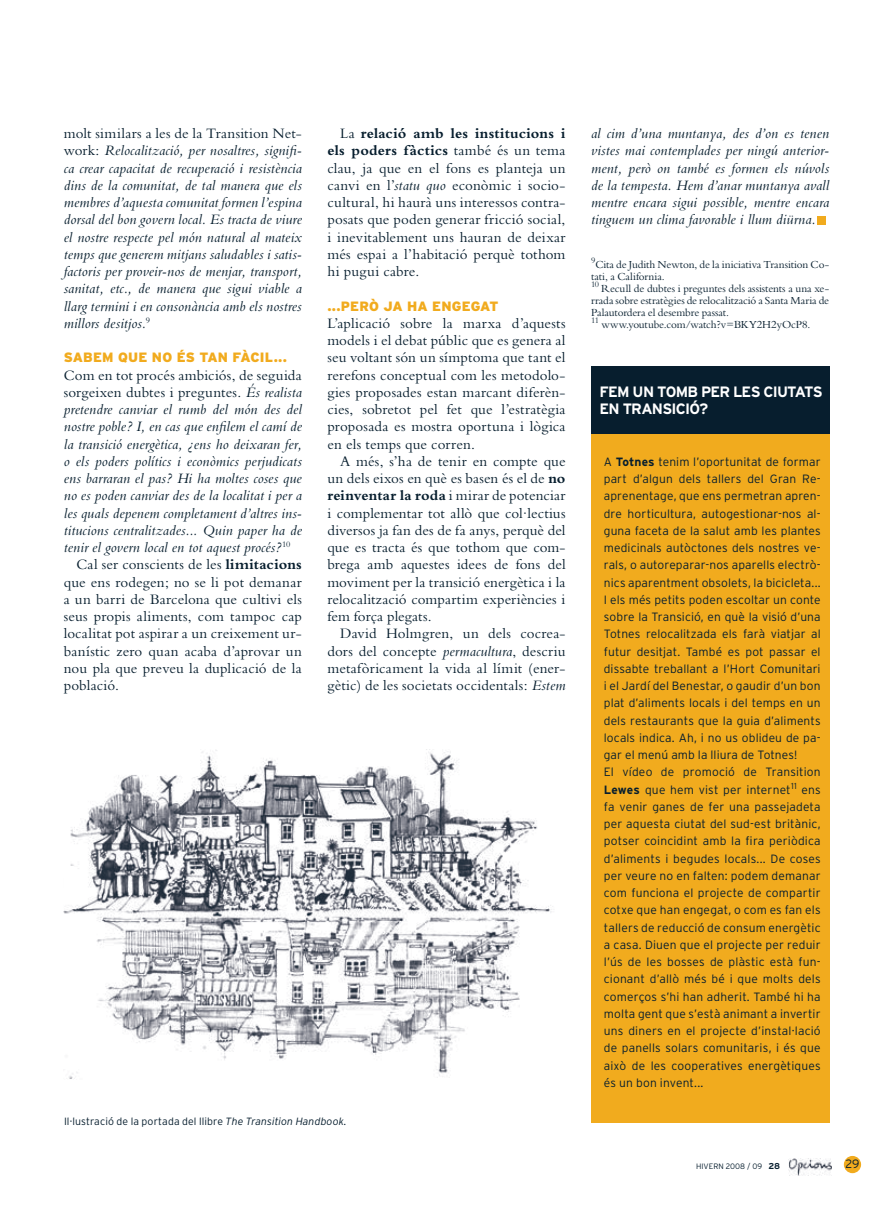
<style>
.page{position:relative;width:893px;height:1212px;background:#fff}
.page>*{position:absolute;margin:0;border:0;box-sizing:border-box;transform-origin:0 0}
.t1{font:15px/17.2px "Bembo";letter-spacing:.01em;color:#071e2e;text-align:justify}
.t2{font:italic 15px/17.2px "Bembo";letter-spacing:.01em;color:#071e2e;text-align:justify}
.t3{font:700 15px/17.2px "Interstate";letter-spacing:-.05em;color:#fff}
.t4{font:900 13.5px "Interstate";letter-spacing:.005em;color:#f1ab1e}
.t5{font:300 12px/17.2px "Interstate";letter-spacing:.01em;color:#071e2e}
.t6{font:11.25px/12px "Bembo";letter-spacing:-.01em;color:#071e2e}
.t7{font:300 10.5px "Interstate";letter-spacing:.01em;color:#071e2e}
.t8{font:300 7.8px "Interstate";color:#071e2e}
.s1{font-style:normal}
.s2{font-style:italic}
.s3{font-weight:700}
.s4{font-weight:700;font-size:8.55px}
</style>
<div class="page">
<div style="left:844px;top:1156px;width:17px;height:17px;background:#f1ab1e;border-radius:50%"></div>
<img style="left:788px;top:1158px;width:44px;height:17px">
<div style="left:591px;top:434px;width:238px;height:689px;background:#f1ab1e"></div>
<div style="left:591px;top:366px;width:238px;height:68px;background:#071e2e"></div>
<img style="left:64px;top:749px;width:489px;height:330px">
<div style="left:817px;top:216px;width:9px;height:8px;background:#f1ab1e"></div>
<p class="t2" style="left:64px;top:124px;width:240px"><span class="s1">molt similars a les de la Transition Net&shy;work:</span> Relocalització, per nosaltres, signifi&shy;ca crear capacitat de recuperació i resistència dins de la comunitat, de tal manera que els membres d’aquesta comunitat formen l’espina dorsal del bon govern local. Es tracta de viure el nostre respecte pel món natural al mateix temps que generem mitjans saludables i satis&shy;factoris per proveir-nos de menjar, transport, sanitat, etc., de manera que sigui viable a llarg termini i en consonància amb els nostres millors desitjos.<sup>9</sup></p>
<p class="t4" style="left:64px;top:350px;width:225px">SABEM QUE NO ÉS TAN FÀCIL...</p>
<p class="t1" style="left:64px;top:366px;width:240px">Com en tot procés ambiciós, de seguida</p>
<p class="t1" style="left:64px;top:383px;width:240px">sorgeixen dubtes i preguntes. <span class="s2">És realista</span></p>
<p class="t2" style="left:64px;top:400px;width:240px">pretendre canviar el rumb del món des del</p>
<p class="t2" style="left:64px;top:418px;width:240px">nostre poble? I, en cas que enfilem el camí de</p>
<p class="t2" style="left:64px;top:435px;width:240px">la transició energètica, ¿ens ho deixaran fer,</p>
<p class="t2" style="left:64px;top:452px;width:240px">o els poders polítics i econòmics perjudicats</p>
<p class="t2" style="left:64px;top:469px;width:239px">ens barraran el pas? Hi ha moltes coses que</p>
<p class="t2" style="left:64px;top:487px;width:239px">no es poden canviar des de la localitat i per a</p>
<p class="t2" style="left:64px;top:504px;width:240px">les quals depenem completament d’altres ins-</p>
<p class="t2" style="left:64px;top:521px;width:240px">titucions centralitzades... Quin paper ha de</p>
<p class="t2" style="left:64px;top:538px;width:228px">tenir el govern local en tot aquest procés?<sup>10</sup></p>
<p class="t1" style="left:77px;top:556px;width:227px">Cal ser conscients de les <span class="s3">limitacions</span></p>
<p class="t1" style="left:64px;top:573px;width:240px">que ens rodegen; no se li pot demanar</p>
<p class="t1" style="left:64px;top:590px;width:240px">a un barri de Barcelona que cultivi els</p>
<p class="t1" style="left:64px;top:607px;width:240px">seus propis aliments, com tampoc cap</p>
<p class="t1" style="left:64px;top:625px;width:240px">localitat pot aspirar a un creixement ur-</p>
<p class="t1" style="left:64px;top:642px;width:240px">banístic zero quan acaba d’aprovar un</p>
<p class="t1" style="left:64px;top:659px;width:240px">nou pla que preveu la duplicació de la</p>
<p class="t1" style="left:64px;top:676px;width:57px">població.</p>
<p class="t1" style="left:327px;top:124px;width:240px;text-indent:13px">La <span class="s3">relació amb les institucions i els poders fàctics</span> també és un tema clau, ja que en el fons es planteja un canvi en l’<span class="s2">statu quo</span> econòmic i socio&shy;cultural, hi haurà uns interessos contra&shy;posats que poden generar fricció social, i inevitablement uns hauran de deixar més espai a l’habitació perquè tothom hi pugui cabre.</p>
<p class="t4" style="left:327px;top:298px;width:173px">...PERÒ JA HA ENGEGAT</p>
<p class="t1" style="left:327px;top:314px;width:240px">L’aplicació sobre la marxa d’aquests models i el debat públic que es genera al seu voltant són un símptoma que tant el rerefons conceptual com les metodolo&shy;gies proposades estan marcant diferèn&shy;cies, sobretot pel fet que l’estratègia proposada es mostra oportuna i lògica en els temps que corren.</p>
<p class="t1" style="left:327px;top:452px;width:240px;text-indent:13px">A més, s’ha de tenir en compte que un dels eixos en què es basen és el de <span class="s3">no reinventar la roda</span> i mirar de potenciar i complementar tot allò que col·lectius diversos ja fan des de fa anys, perquè del que es tracta és que tothom que com&shy;brega amb aquestes idees de fons del moviment per la transició energètica i la relocalització compartim experiències i fem força plegats.</p>
<p class="t1" style="left:327px;top:625px;width:240px;text-indent:13px">David Holmgren, un dels cocrea&shy;dors del concepte <span class="s2">permacultura</span>, descriu metafòricament la vida al límit (ener&shy;gètic) de les societats occidentals: <span class="s2">Estem</span></p>
<p class="t7" style="left:64px;top:1115px;width:284px">Il·lustració de la portada del llibre <span class="s2">The Transition Handbook.</span></p>
<p class="t2" style="left:591px;top:124px;width:240px">al cim d’una muntanya, des d’on es tenen vistes mai contemplades per ningú anterior&shy;ment, però on també es formen els núvols de la tempesta. Hem d’anar muntanya avall mentre encara sigui possible, mentre encara tinguem un clima favorable i llum diürna.</p>
<p class="t6" style="left:591px;top:258px;width:240px"><sup>9</sup>Cita de Judith Newton, de la iniciativa Transition Co&shy;tati, a California.<br><sup>10</sup> Recull de dubtes i preguntes dels assistents a una xe&shy;rrada sobre estratègies de relocalització a Santa Maria de Palautordera el desembre passat.<br><sup>11</sup> www.youtube.com/watch?v=BKY2H2yOcP8.</p>
<p class="t3" style="left:600px;top:383px;width:225px">FEM UN TOMB PER LES CIUTATS<br>EN TRANSICIÓ?</p>
<p class="t5" style="left:604px;top:453px;width:218px">A <span class="s3">Totnes</span> tenim l’oportunitat de formar part d’algun dels tallers del Gran Re&shy;aprenentage, que ens permetran apren&shy;dre horticultura, autogestionar-nos al&shy;guna faceta de la salut amb les plantes medicinals autòctones dels nostres ve&shy;rals, o autoreparar-nos aparells electrò&shy;nics aparentment obsolets, la bicicleta...<br>I els més petits poden escoltar un conte sobre la Transició, en què la visió d’una Totnes relocalitzada els farà viatjar al futur desitjat. També es pot passar el dissabte treballant a l’Hort Comunitari i el Jardí del Benestar, o gaudir d’un bon plat d’aliments locals i del temps en un dels restaurants que la guia d’aliments locals indica. Ah, i no us oblideu de pa&shy;gar el menú amb la lliura de Totnes!<br>El vídeo de promoció de Transition <span class="s3">Lewes</span> que hem vist per internet<sup>11</sup> ens fa venir ganes de fer una passejadeta per aquesta ciutat del sud-est britànic, potser coincidint amb la fira periòdica d’aliments i begudes locals... De coses per veure no en falten: podem demanar com funciona el projecte de compartir cotxe que han engegat, o com es fan els tallers de reducció de consum energètic a casa. Diuen que el projecte per reduir l’ús de les bosses de plàstic està fun&shy;cionant d’allò més bé i que molts dels comerços s’hi han adherit. També hi ha molta gent que s’està animant a invertir uns diners en el projecte d’instal·lació de panells solars comunitaris, i és que això de les cooperatives energètiques és un bon invent...</p>
<p class="t8" style="left:696px;top:1161px;width:86px">HIVERN 2008 / 09 <span class="s4">28</span></p>
<p class="t5" style="left:845px;top:1155px;width:15px">29</p>
</div>
